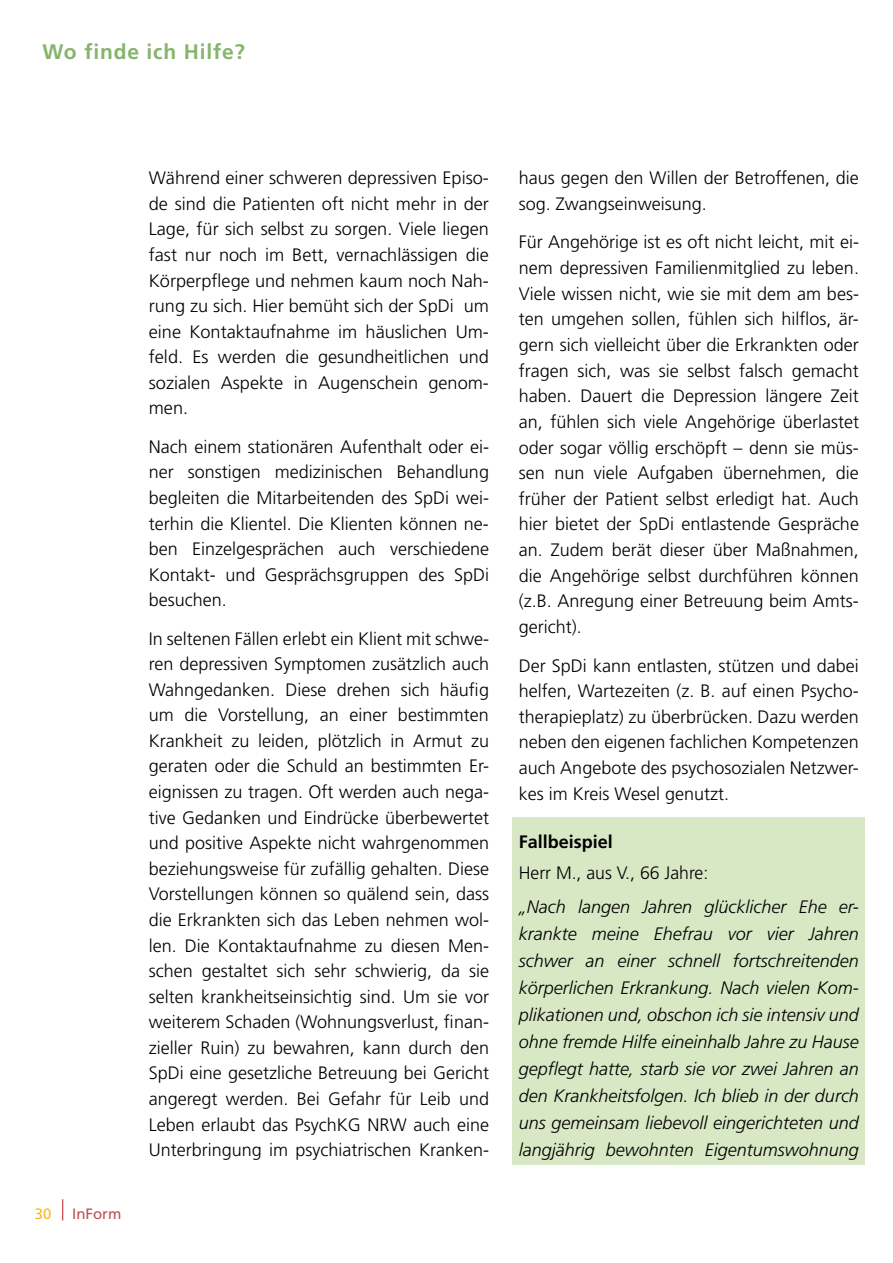
<style>
.page{position:relative;width:893px;height:1263px;background:#fff}
.page>*{position:absolute;margin:0;border:0;box-sizing:border-box;transform-origin:0 0}
.t1{font:700 21px "Frutiger";letter-spacing:.04em;color:#85b46c}
.t2{font:300 18px/25.7px "Frutiger";color:#000;text-align:justify}
.t3{font:italic 300 18px/27px "Frutiger";color:#000;text-align:justify}
.t4{font:700 18px "Frutiger";color:#000}
.t5{font:15px "Frutiger";color:#bf4e56}
.t6{font:15px "Frutiger";color:#fab721}
</style>
<div class="page">
<div style="left:512px;top:817px;width:353px;height:348px;background:#d8e8c5"></div>
<svg style="left:62px;top:1199px;width:1px;height:21px"></svg>
<p class="t1" style="left:43px;top:39px;width:204px">Wo finde ich Hilfe?</p>
<p class="t6" style="left:35px;top:1204px;width:18px">30</p>
<p class="t5" style="left:72px;top:1204px;width:51px">InForm</p>
<p class="t2" style="left:149px;top:165px;width:342px">Während einer schweren depressiven Episo&shy;de sind die Patienten oft nicht mehr in der Lage, für sich selbst zu sorgen. Viele liegen fast nur noch im Bett, vernachlässigen die Körperpfege und nehmen kaum noch Nah&shy;rung zu sich. Hier bemüht sich der SpDi um eine Kontaktaufnahme im häuslichen Um&shy;feld. Es werden die gesundheitlichen und sozialen Aspekte in Augenschein genom&shy;men.</p>
<p class="t2" style="left:149px;top:434px;width:342px">Nach einem stationären Aufenthalt oder ei&shy;ner sonstigen medizinischen Behandlung begleiten die Mitarbeitenden des SpDi wei&shy;terhin die Klientel. Die Klienten können ne&shy;ben Einzelgesprächen auch verschiedene Kontakt- und Gesprächsgruppen des SpDi besuchen.</p>
<p class="t2" style="left:149px;top:625px;width:342px">In seltenen Fällen erlebt ein Klient mit schwe&shy;ren depressiven Symptomen zusätzlich auch Wahngedanken. Diese drehen sich häufg um die Vorstellung, an einer bestimmten Krankheit zu leiden, plötzlich in Armut zu geraten oder die Schuld an bestimmten Er&shy;eignissen zu tragen. Oft werden auch nega&shy;tive Gedanken und Eindrücke überbewertet und positive Aspekte nicht wahrgenommen beziehungsweise für zufällig gehalten. Diese Vorstellungen können so quälend sein, dass die Erkrankten sich das Leben nehmen wol&shy;len. Die Kontaktaufnahme zu diesen Men&shy;schen gestaltet sich sehr schwierig, da sie selten krankheitseinsichtig sind. Um sie vor weiterem Schaden (Wohnungsverlust, fnan&shy;zieller Ruin) zu bewahren, kann durch den SpDi eine gesetzliche Betreuung bei Gericht angeregt werden. Bei Gefahr für Leib und Leben erlaubt das PsychKG NRW auch eine Unterbringung im psychiatrischen Kranken-</p>
<p class="t2" style="left:519px;top:165px;width:342px">haus gegen den Willen der Betroffenen, die sog. Zwangseinweisung.</p>
<p class="t2" style="left:519px;top:229px;width:342px">Für Angehörige ist es oft nicht leicht, mit ei&shy;nem depressiven Familienmitglied zu leben.<br>Viele wissen nicht, wie sie mit dem am bes&shy;ten umgehen sollen, fühlen sich hilfos, är&shy;gern sich vielleicht über die Erkrankten oder fragen sich, was sie selbst falsch gemacht haben. Dauert die Depression längere Zeit an, fühlen sich viele Angehörige überlastet oder sogar völlig erschöpft – denn sie müs&shy;sen nun viele Aufgaben übernehmen, die früher der Patient selbst erledigt hat. Auch hier bietet der SpDi entlastende Gespräche an. Zudem berät dieser über Maßnahmen, die Angehörige selbst durchführen können (z.B. Anregung einer Betreuung beim Amts&shy;gericht).</p>
<p class="t2" style="left:519px;top:652px;width:342px">Der SpDi kann entlasten, stützen und dabei helfen, Wartezeiten (z. B. auf einen Psycho&shy;therapieplatz) zu überbrücken. Dazu werden neben den eigenen fachlichen Kompetenzen auch Angebote des psychosozialen Netzwer&shy;kes im Kreis Wesel genutzt.</p>
<p class="t4" style="left:519px;top:831px;width:96px">Fallbeispiel</p>
<p class="t2" style="left:519px;top:860px;width:191px">Herr M., aus V., 66 Jahre:</p>
<p class="t3" style="left:519px;top:893px;width:342px">„Nach langen Jahren glücklicher Ehe er&shy;krankte meine Ehefrau vor vier Jahren schwer an einer schnell fortschreitenden körperlichen Erkrankung. Nach vielen Kom&shy;plikationen und, obschon ich sie intensiv und ohne fremde Hilfe eineinhalb Jahre zu Hause gepfegt hatte, starb sie vor zwei Jahren an den Krankheitsfolgen. Ich blieb in der durch uns gemeinsam liebevoll eingerichteten und langjährig bewohnten Eigentumswohnung</p>
</div>
